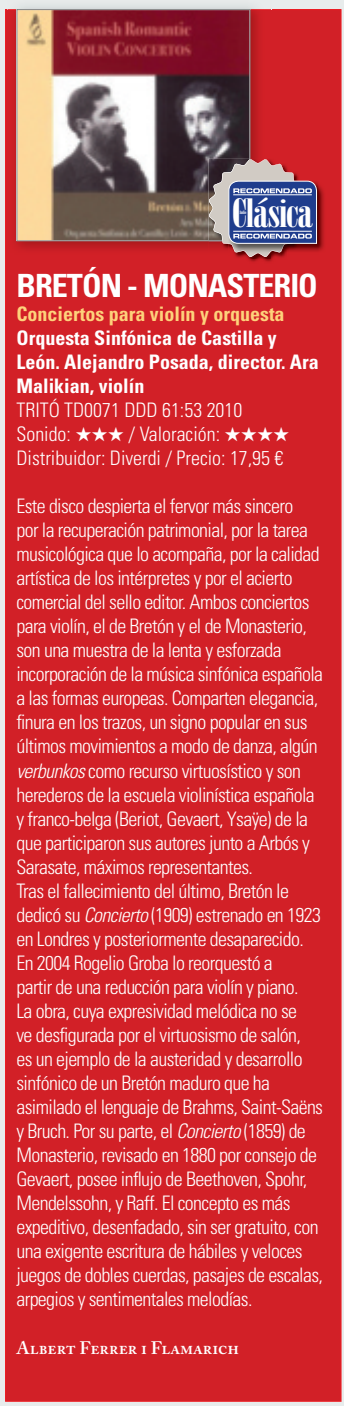
<style>
.page{position:relative;width:344px;height:1406px;background:#fff}
.page>*{position:absolute;margin:0;border:0;box-sizing:border-box;transform-origin:0 0}
.t1{font:39.6px "Bodoni Std Poster Compressed";letter-spacing:-.04em;color:#fff;scale:1.15 1}
.t2{font:700 condensed 32px "Univers LT Std";letter-spacing:-.03em;color:#fff}
.t3{font:300 condensed 20px/24px "Univers LT Std";letter-spacing:-.03em;color:#fff}
.t4{font:300 condensed 20px/24px "Univers LT Std";color:#fff}
.t5{font:700 condensed 20px/24px "Univers LT Std";color:#fff}
.t6{font:700 condensed 20px "Univers LT Std";color:#fed27b}
.t7{font:600 18px "Adobe Caslon Pro";color:#fff}
.t8{font:4.8px "Bodoni Std Poster Compressed";letter-spacing:-.04em;color:#fff}
.s1{font-style:italic}
</style>
<div class="page">
<div style="left:0;top:0;width:343px;height:1405px;background:linear-gradient(to right,#e8ecec,#e8ecec)"></div>
<div style="left:5px;top:9px;width:336px;height:1392px;background:#d22027"></div>
<img style="left:8px;top:0;width:263px;height:261px">
<img style="left:8px;top:9px;width:263px;height:1px">
<svg style="left:16px;top:9px;width:234px;height:232px;background:#916b67"></svg>
<img style="left:208px;top:159px;width:110px;height:109px">
<img style="left:208px;top:267px;width:108px;height:1px">
<img style="left:208px;top:257px;width:63px;height:4px">
<img style="left:271px;top:181px;width:61px;height:78px">
<img style="left:228px;top:257px;width:43px;height:2px">
<svg style="left:208px;top:159px;width:108px;height:98px;background:#756688"></svg>
<h1 class="t1" style="left:231px;top:198px;width:72px">Clásica</h1>
<p class="t8" style="left:239px;top:210px;width:8px">Audio</p>
<h2 class="t2" style="left:16px;top:273px;width:302px">BRETÓN - MONASTERIO</h2>
<p class="t6" style="left:16px;top:306px;width:269px">Conciertos para violín y orquesta</p>
<p class="t5" style="left:16px;top:328px;width:303px">Orquesta Sinfónica de Castilla y<br>León. Alejandro Posada, director. Ara<br>Malikian, violín</p>
<p class="t4" style="left:16px;top:399px;width:274px">TRITÓ TD0071 DDD 61:53 2010<br>Sonido: ★★★ / Valoración: ★★★★<br>Distribuidor: Diverdi / Precio: 17,95 €</p>
<p class="t3" style="left:16px;top:495px;width:308px">Este disco despierta el fervor más sincero<br>por la recuperación patrimonial, por la tarea musicológica que lo acompaña, por la calidad artística de los intérpretes y por el acierto comercial del sello editor. Ambos conciertos para violín, el de Bretón y el de Monasterio, son una muestra de la lenta y esforzada incorporación de la música sinfónica española a las formas europeas. Comparten elegancia, finura en los trazos, un signo popular en sus últimos movimientos a modo de danza, algún <span class="s1">verbunkos</span> como recurso virtuosístico y son herederos de la escuela violinística española y franco-belga (Beriot, Gevaert, Ysaÿe) de la que participaron sus autores junto a Arbós y Sarasate, máximos representantes.<br>Tras el fallecimiento del último, Bretón le dedicó su <span class="s1">Concierto</span> (1909) estrenado en 1923 en Londres y posteriormente desaparecido.<br>En 2004 Rogelio Groba lo reorquestó a<br>partir de una reducción para violín y piano.<br>La obra, cuya expresividad melódica no se<br>ve desfigurada por el virtuosismo de salón,<br>es un ejemplo de la austeridad y desarrollo sinfónico de un Bretón maduro que ha asimilado el lenguaje de Brahms, Saint-Saëns y Bruch. Por su parte, el <span class="s1">Concierto</span> (1859) de Monasterio, revisado en 1880 por consejo de Gevaert, posee influjo de Beethoven, Spohr, Mendelssohn, y Raff. El concepto es más expeditivo, desenfadado, sin ser gratuito, con una exigente escritura de hábiles y veloces juegos de dobles cuerdas, pasajes de escalas, arpegios y sentimentales melodías.</p>
<p class="t7" style="left:16px;top:1340px;width:224px">Albert Ferrer i Flamarich</p>
</div>
